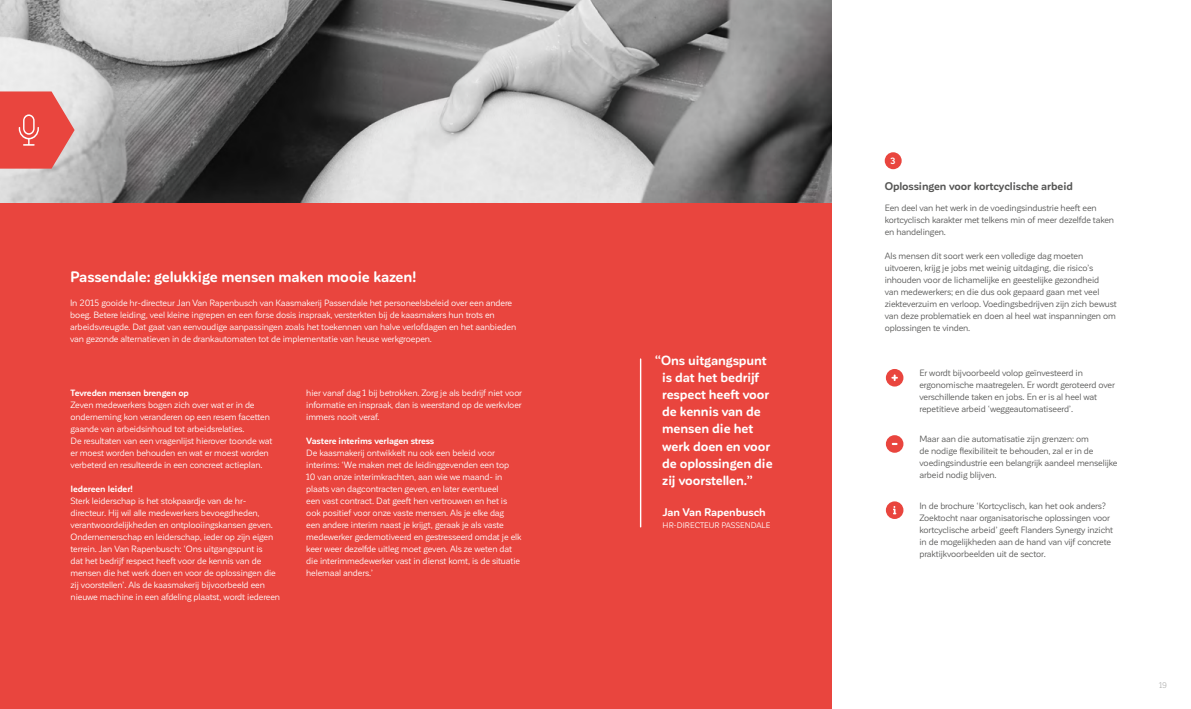
<style>
.page{position:relative;width:1191px;height:709px;background:#fff}
.page>*{position:absolute;margin:0;border:0;box-sizing:border-box;transform-origin:0 0}
.t1{font:700 15px "Corporative Sans Rd";letter-spacing:-.01em;color:#fff}
.t2{font:700 13.1px/17.1px "Corporative Sans Rd";letter-spacing:-.01em;color:#fff}
.t3{font:700 11px "Corporative Sans Rd";letter-spacing:-.01em;color:#575756}
.t4{font:700 11px "Corporative Sans Rd";letter-spacing:-.01em;color:#fff}
.t5{font:9px/12px "Corporative Sans Rd";letter-spacing:-.01em;color:#fff}
.t6{font:9px/12px "Corporative Sans Rd";letter-spacing:-.01em;color:#575756}
.t7{font:700 9px "Corporative Sans Rd";letter-spacing:-.01em;color:#fff}
.t8{font:700 8.9px "Corporative Sans Rd";color:#fff}
.t9{font:8px "Corporative Sans Rd";color:#fff}
.t10{font:8px "Corporative Sans Rd";color:#9d9d9c}
</style>
<div class="page">
<img style="left:0;top:0;width:831px;height:203px">
<div style="left:0;top:203px;width:831px;height:506px;background:#e9453e"></div>
<svg style="left:0;top:91px;width:75px;height:78px;background:#e6625c"></svg>
<hr style="left:640px;top:359px;width:1px;height:168px;background:#fff">
<div style="left:886px;top:369px;width:17px;height:17px;background:#e9453e;border-radius:50%"></div>
<svg style="left:891px;top:374px;width:7px;height:7px"></svg>
<div style="left:886px;top:435px;width:17px;height:18px;background:#e9453e;border-radius:50%"></div>
<svg style="left:891px;top:443px;width:6px;height:2px"></svg>
<div style="left:886px;top:501px;width:17px;height:18px;background:#e9453e;border-radius:50%"></div>
<svg style="left:893px;top:506px;width:3px;height:8px"></svg>
<svg style="left:884px;top:152px;width:17px;height:17px"></svg>
<div style="left:886px;top:156px;width:13px;height:8px;background:#e9453e"></div>
<h1 class="t1" style="left:70px;top:268px;width:347px">Passendale: gelukkige mensen maken mooie kazen!</h1>
<p class="t5" style="left:70px;top:297px;width:447px">In 2015 gooide hr-directeur Jan Van Rapenbusch van Kaasmakerij Passendale het personeelsbeleid over een andere boeg. Betere leiding, veel kleine ingrepen en een forse dosis inspraak, versterkten bij de kaasmakers hun trots en arbeidsvreugde. Dat gaat van eenvoudige aanpassingen zoals het toekennen van halve verlofdagen en het aanbieden van gezonde alternatieven in de drankautomaten tot de implementatie van heuse werkgroepen.</p>
<p class="t7" style="left:71px;top:387px;width:120px">Tevreden mensen brengen op</p>
<p class="t5" style="left:71px;top:398px;width:203px">Zeven medewerkers bogen zich over wat er in de onderneming kon veranderen op een resem facetten gaande van arbeidsinhoud tot arbeidsrelaties.<br>De resultaten van een vragenlijst hierover toonde wat er moest worden behouden en wat er moest worden verbeterd en resulteerde in een concreet actieplan.</p>
<p class="t7" style="left:71px;top:483px;width:64px">Iedereen leider!</p>
<p class="t5" style="left:71px;top:494px;width:211px">Sterk leiderschap is het stokpaardje van de hr&shy;directeur. Hij wil alle medewerkers bevoegdheden, verantwoordelijkheden en ontplooiingskansen geven.<br>Ondernemerschap en leiderschap, ieder op zijn eigen terrein. Jan Van Rapenbusch: ‘Ons uitgangspunt is<br>dat het bedrijf respect heeft voor de kennis van de mensen die het werk doen en voor de oplossingen die zij voorstellen’. Als de kaasmakerij bijvoorbeeld een nieuwe machine in een afdeling plaatst, wordt iedereen</p>
<p class="t5" style="left:306px;top:386px;width:217px;text-align:justify">hier vanaf dag 1 bij betrokken. Zorg je als bedrijf niet voor informatie en inspraak, dan is weerstand op de werkvloer immers nooit veraf.</p>
<p class="t7" style="left:306px;top:435px;width:129px">Vastere interims verlagen stress</p>
<p class="t5" style="left:306px;top:446px;width:216px">De kaasmakerij ontwikkelt nu ook een beleid voor interims: ‘We maken met de leidinggevenden een top<br>10 van onze interimkrachten, aan wie we maand- in plaats van dagcontracten geven, en later eventueel<br>een vast contract. Dat geeft hen vertrouwen en het is ook positief voor onze vaste mensen. Als je elke dag<br>een andere interim naast je krijgt, geraak je als vaste medewerker gedemotiveerd en gestresseerd omdat je elk keer weer dezelfde uitleg moet geven. Als ze weten dat die interimmedewerker vast in dienst komt, is de situatie helemaal anders.’</p>
<h2 class="t2" style="left:662px;top:352px;width:112px;text-indent:-7px">“Ons uitgangspunt is dat het bedrijf respect heeft voor de kennis van de mensen die het werk doen en voor de oplossingen die zij voorstellen.”</h2>
<p class="t4" style="left:662px;top:505px;width:105px">Jan Van Rapenbusch</p>
<p class="t9" style="left:662px;top:520px;width:109px">HR-DIRECTEUR PASSENDALE</p>
<p class="t8" style="left:890px;top:156px;width:7px">3</p>
<p class="t3" style="left:884px;top:180px;width:190px">Oplossingen voor kortcyclische arbeid</p>
<p class="t6" style="left:884px;top:202px;width:231px">Een deel van het werk in de voedingsindustrie heeft een kortcyclisch karakter met telkens min of meer dezelfde taken en handelingen.</p>
<p class="t6" style="left:884px;top:250px;width:233px">Als mensen dit soort werk een volledige dag moeten uitvoeren, krijg je jobs met weinig uitdaging, die risico’s inhouden voor de lichamelijke en geestelijke gezondheid<br>van medewerkers; en die dus ook gepaard gaan met veel ziekteverzuim en verloop. Voedingsbedrijven zijn zich bewust van deze problematiek en doen al heel wat inspanningen om oplossingen te vinden.</p>
<p class="t6" style="left:919px;top:367px;width:197px">Er wordt bijvoorbeeld volop geïnvesteerd in ergonomische maatregelen. Er wordt geroteerd over verschillende taken en jobs. En er is al heel wat repetitieve arbeid ‘weggeautomatiseerd’.</p>
<p class="t6" style="left:919px;top:433px;width:200px">Maar aan die automatisatie zijn grenzen: om<br>de nodige flexibiliteit te behouden, zal er in de voedingsindustrie een belangrijk aandeel menselijke arbeid nodig blijven.</p>
<p class="t6" style="left:919px;top:499px;width:195px">In de brochure ‘Kortcyclisch, kan het ook anders?<br>Zoektocht naar organisatorische oplossingen voor kortcyclische arbeid’ geeft Flanders Synergy inzicht in de mogelijkheden aan de hand van vijf concrete praktijkvoorbeelden uit de sector.</p>
<p class="t10" style="left:1159px;top:681px;width:9px">19</p>
</div>
